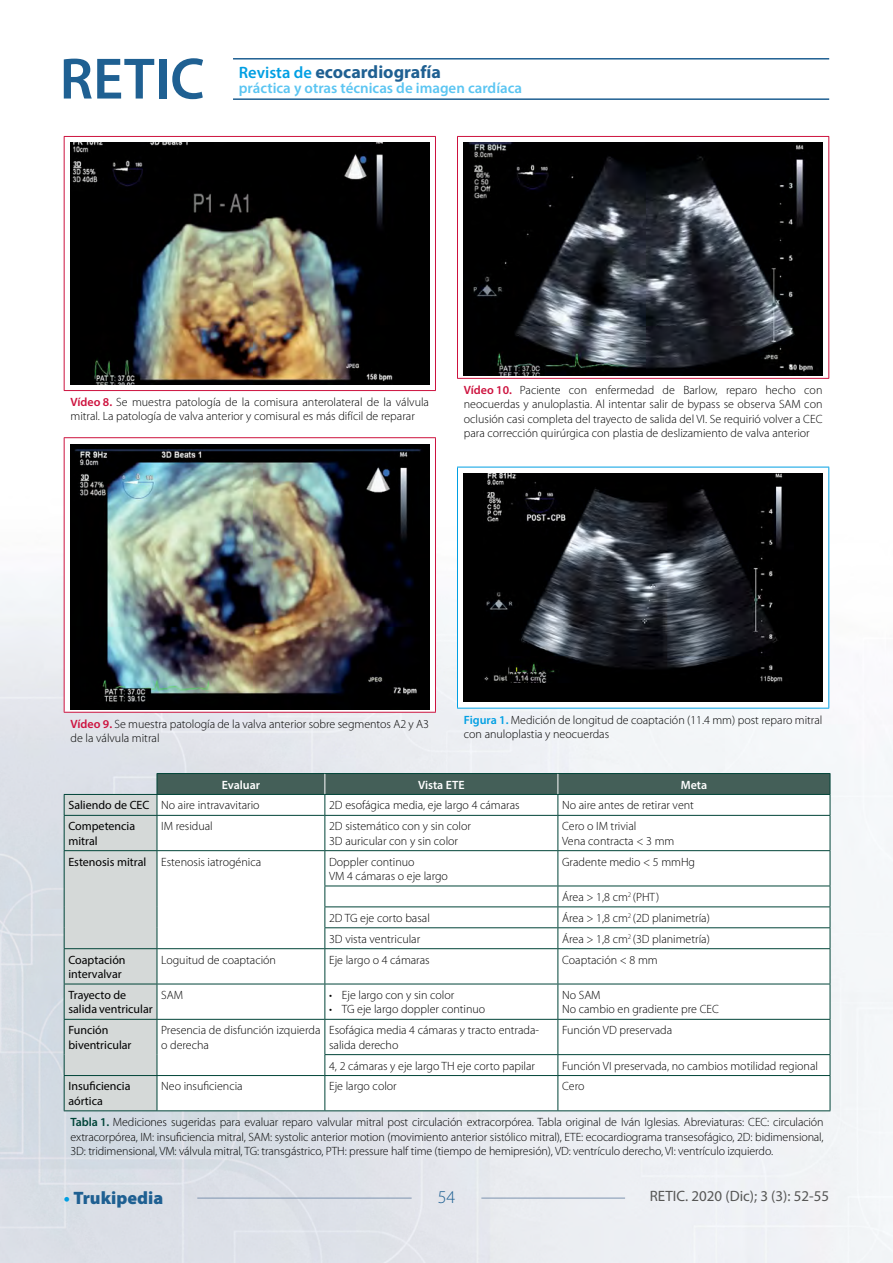
<style>
.page{position:relative;width:893px;height:1263px;background:#fff}
.page>*{position:absolute;margin:0;border:0;box-sizing:border-box;transform-origin:0 0}
.t1{font:700 18px "Myriad Pro";color:#1f6092}
.t2{font:900 18px "Myriad Pro";color:#1f6092}
.t3{font:300 18px "Myriad Pro";color:#1f6092}
.t4{font:600 15px "Myriad Pro";color:#5bc5f2}
.t5{font:15px "Myriad Pro";color:#575756}
.t6{font:300 12px/14.4px "Myriad Pro";color:#000}
.t7{font:12px/14.4px "Myriad Pro";color:#000}
.t8{font:600 12px "Myriad Pro";color:#fff}
.s1{font-weight:600;font-size:16.5px;color:#009fe3}
.s2{font-weight:600;color:#cd123e}
.s3{font-weight:600;color:#009fe3}
.s4{font-weight:400}
.s5{font-weight:600;color:#004438}
.s6{font-weight:700;color:#009fe3}
</style>
<div class="page">
<img style="left:0;top:58px;width:893px;height:1205px">
<hr style="left:233px;top:58px;width:596px;height:2px;background:#1f6092">
<hr style="left:233px;top:98px;width:596px;height:2px;background:#1f6092">
<hr style="left:197px;top:1198px;width:215px;height:1px;background:#7e94b0">
<hr style="left:481px;top:1198px;width:144px;height:1px;background:#7e94b0">
<svg style="left:64px;top:59px;width:90px;height:40px"></svg>
<div style="left:159px;top:59px;width:7px;height:40px;background:#1f6092"></div>
<svg style="left:172px;top:58px;width:31px;height:41px"></svg>
<div style="left:64px;top:136px;width:371px;height:254px;background:#fff"></div>
<hr style="left:64px;top:136px;width:372px;height:1px;background:#cd123e">
<hr style="left:64px;top:137px;width:1px;height:253px;background:#cd123e">
<hr style="left:435px;top:137px;width:1px;height:253px;background:#cd123e">
<hr style="left:64px;top:390px;width:372px;height:1px;background:#cd123e">
<img style="left:70px;top:143px;width:359px;height:241px">
<div style="left:64px;top:438px;width:371px;height:274px;background:#fff"></div>
<hr style="left:64px;top:437px;width:372px;height:1px;background:#cd123e">
<hr style="left:64px;top:438px;width:1px;height:274px;background:#cd123e">
<hr style="left:435px;top:438px;width:1px;height:274px;background:#cd123e">
<hr style="left:64px;top:712px;width:372px;height:1px;background:#cd123e">
<img style="left:70px;top:444px;width:359px;height:265px">
<div style="left:457px;top:136px;width:372px;height:242px;background:#fff"></div>
<hr style="left:457px;top:136px;width:372px;height:1px;background:#cd123e">
<hr style="left:457px;top:137px;width:1px;height:241px;background:#cd123e">
<hr style="left:828px;top:137px;width:1px;height:241px;background:#cd123e">
<hr style="left:457px;top:378px;width:372px;height:1px;background:#cd123e">
<img style="left:463px;top:143px;width:360px;height:233px">
<div style="left:457px;top:467px;width:372px;height:241px;background:#fff"></div>
<hr style="left:457px;top:467px;width:372px;height:1px;background:#009fe3">
<hr style="left:457px;top:467px;width:1px;height:241px;background:#009fe3">
<hr style="left:828px;top:467px;width:1px;height:241px;background:#009fe3">
<hr style="left:457px;top:708px;width:372px;height:1px;background:#009fe3">
<div style="left:463px;top:473px;width:360px;height:229px;background:#000"></div>
<img style="left:484px;top:473px;width:299px;height:210px">
<svg style="left:64px;top:773px;width:767px;height:338px"></svg>
<hr style="left:557px;top:1076px;width:1px;height:34px;background:#004438">
<hr style="left:830px;top:1076px;width:1px;height:34px;background:#004438">
<h1 class="t1" style="left:239px;top:60px;width:204px"><span class="s1">Revista de</span> ecocardiografía</h1>
<p class="t4" style="left:239px;top:78px;width:285px">práctica y otras técnicas de imagen cardíaca</p>
<p class="t6" style="left:71px;top:395px;width:360px"><span class="s2">Vídeo 8.</span> Se muestra patología de la comisura anterolateral de la válvula mitral. La patología de valva anterior y comisural es más difícil de reparar</p>
<p class="t6" style="left:464px;top:383px;width:360px;text-align:justify"><span class="s2">Vídeo 10.</span> Paciente con enfermedad de Barlow, reparo hecho con neocuerdas y anuloplastia. Al intentar salir de bypass se observa SAM con oclusión casi completa del trayecto de salida del VI. Se requirió volver a CEC para corrección quirúrgica con plastia de deslizamiento de valva anterior</p>
<p class="t6" style="left:71px;top:717px;width:360px"><span class="s2">Vídeo 9.</span> Se muestra patología de la valva anterior sobre segmentos A2 y A3 de la válvula mitral</p>
<p class="t6" style="left:464px;top:712px;width:360px"><span class="s3">Figura 1.</span> Medición de longitud de coaptación (11.4 mm) post reparo mitral con anuloplastia y neocuerdas</p>
<p class="t8" style="left:222px;top:777px;width:40px">Evaluar</p>
<p class="t8" style="left:418px;top:777px;width:48px">Vista ETE</p>
<p class="t8" style="left:681px;top:777px;width:28px">Meta</p>
<p class="t6" style="left:68px;top:798px;width:193px"><span class="s4">Saliendo de CEC</span> No aire intravavitario</p>
<p class="t6" style="left:329px;top:798px;width:192px">2D esofágica media, eje largo 4 cámaras</p>
<p class="t6" style="left:562px;top:798px;width:133px">No aire antes de retirar vent</p>
<p class="t7" style="left:68px;top:819px;width:68px">Competencia mitral</p>
<p class="t6" style="left:161px;top:819px;width:53px">IM residual</p>
<p class="t6" style="left:329px;top:819px;width:143px">2D sistemático con y sin color<br>3D auricular con y sin color</p>
<p class="t6" style="left:562px;top:819px;width:114px">Cero o IM trivial<br>Vena contracta &lt; 3 mm</p>
<p class="t6" style="left:68px;top:855px;width:194px"><span class="s4">Estenosis mitral</span> Estenosis iatrogénica</p>
<p class="t6" style="left:329px;top:855px;width:120px">Doppler continuo<br>VM 4 cámaras o eje largo</p>
<p class="t6" style="left:562px;top:855px;width:135px">Gradente medio &lt; 5 mmHg</p>
<p class="t6" style="left:562px;top:890px;width:99px">Área &gt; 1,8 cm<sup>2</sup> (PHT)</p>
<p class="t6" style="left:329px;top:911px;width:102px">2D TG eje corto basal</p>
<p class="t6" style="left:562px;top:911px;width:149px">Área &gt; 1,8 cm<sup>2</sup> (2D planimetría)</p>
<p class="t6" style="left:329px;top:932px;width:93px">3D vista ventricular</p>
<p class="t6" style="left:562px;top:932px;width:149px">Área &gt; 1,8 cm<sup>2</sup> (3D planimetría)</p>
<p class="t7" style="left:68px;top:952px;width:59px">Coaptación intervalvar</p>
<p class="t6" style="left:161px;top:953px;width:116px">Loguitud de coaptación</p>
<p class="t6" style="left:329px;top:953px;width:102px">Eje largo o 4 cámaras</p>
<p class="t6" style="left:562px;top:953px;width:97px">Coaptación &lt; 8 mm</p>
<p class="t7" style="left:68px;top:987px;width:86px">Trayecto de salida ventricular</p>
<p class="t6" style="left:161px;top:988px;width:23px">SAM</p>
<p class="t6" style="left:329px;top:988px;width:127px">• Eje largo con y sin color</p>
<p class="t6" style="left:562px;top:988px;width:158px">No SAM<br>No cambio en gradiente pre CEC</p>
<p class="t6" style="left:329px;top:1002px;width:158px">• TG eje largo doppler continuo</p>
<p class="t7" style="left:68px;top:1023px;width:65px">Función biventricular</p>
<p class="t6" style="left:161px;top:1023px;width:161px">Presencia de disfunción izquierda o derecha</p>
<p class="t6" style="left:329px;top:1023px;width:212px">Esofágica media 4 cámaras y tracto entrada&shy;salida derecho</p>
<p class="t6" style="left:562px;top:1023px;width:112px">Función VD preservada</p>
<p class="t6" style="left:329px;top:1058px;width:208px">4, 2 cámaras y eje largo TH eje corto papilar</p>
<p class="t6" style="left:562px;top:1058px;width:257px">Función VI preservada, no cambios motilidad regional</p>
<p class="t7" style="left:68px;top:1079px;width:64px">Insuficiencia aórtica</p>
<p class="t6" style="left:161px;top:1079px;width:83px">Neo insuficiencia</p>
<p class="t6" style="left:329px;top:1079px;width:69px">Eje largo color</p>
<p class="t6" style="left:562px;top:1079px;width:24px">Cero</p>
<p class="t6" style="left:70px;top:1115px;width:755px;text-align:justify"><span class="s5">Tabla 1.</span> Mediciones sugeridas para evaluar reparo valvular mitral post circulación extracorpórea. Tabla original de Iván Iglesias. Abreviaturas: CEC: circulación extracorpórea, IM: insuficiencia mitral, SAM: systolic anterior motion (movimiento anterior sistólico mitral), ETE: ecocardiograma transesofágico, 2D: bidimensional, 3D: tridimensional, VM: válvula mitral, TG: transgástrico, PTH: pressure half time (tiempo de hemipresión), VD: ventrículo derecho, VI: ventrículo izquierdo.</p>
<h1 class="t2" style="left:64px;top:1186px;width:101px"><span class="s6">•</span> Trukipedia</h1>
<p class="t5" style="left:650px;top:1187px;width:181px">RETIC. 2020 (Dic); 3 (3): 52-55</p>
<h1 class="t3" style="left:438px;top:1187px;width:19px">54</h1>
</div>
